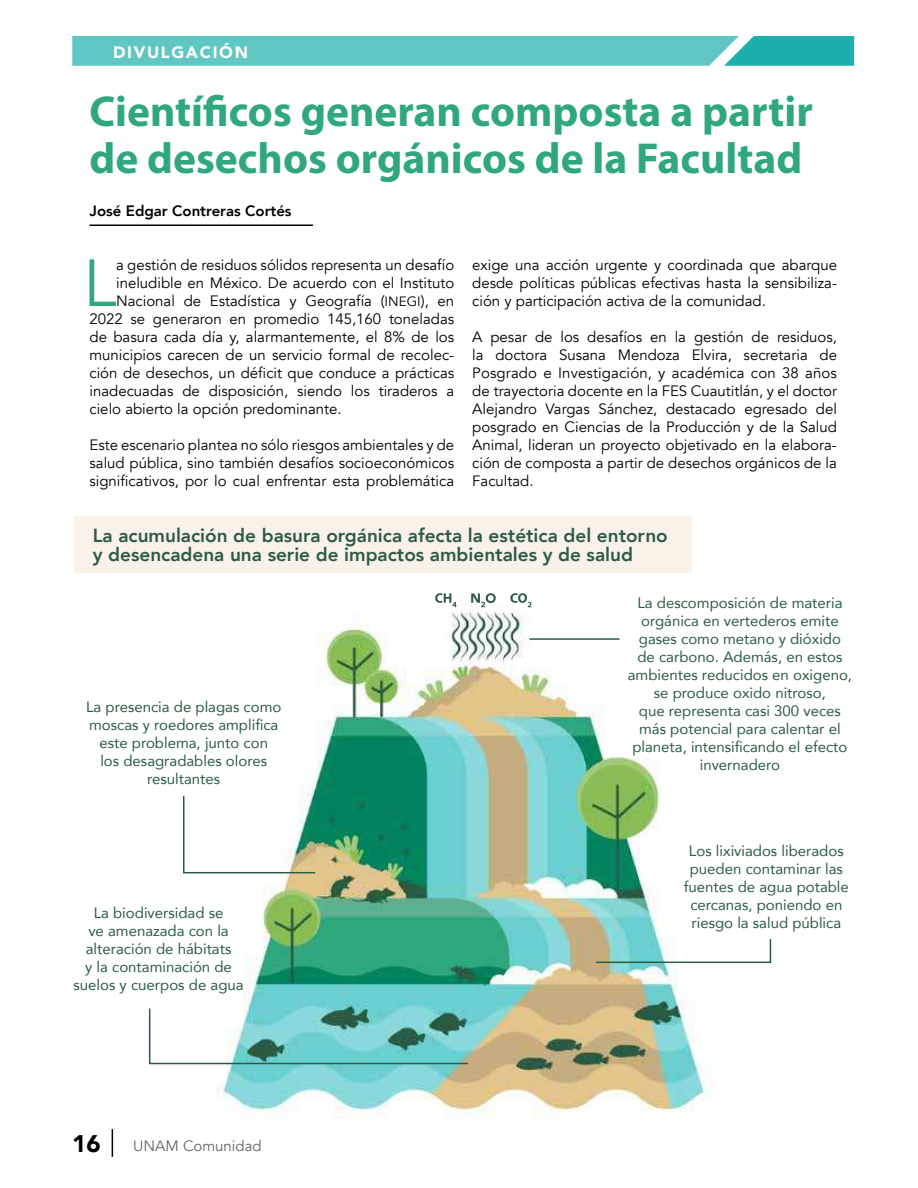
<style>
.page{position:relative;width:918px;height:1188px;background:#fff}
.page>*{position:absolute;margin:0;border:0;box-sizing:border-box;transform-origin:0 0}
.t1{font:65.85px "Avenir";color:#30a77f}
.t2{font:43.5px/46.5px "Myriad Variable Concept";letter-spacing:.2em;color:#30a77f}
.t3{font:900 24px "Avenir";color:#000}
.t4{font:800 18.9px/19.5px "Avenir";color:#2c5c44}
.t5{font:900 16.5px "Avenir";letter-spacing:.1em;color:#fff}
.t6{font:15px/18px "Avenir";color:#000;text-align:justify}
.t7{font:15px/18px "Avenir";color:#2c5c44;text-align:center}
.t8{font:800 15px "Avenir";color:#000}
.t9{font:15px "Avenir";color:#666}
.s1{font-size:13.5px}
</style>
<div class="page">
<img style="left:221px;top:602px;width:490px;height:516px">
<hr style="left:90px;top:225px;width:223px;height:1px;background:#000">
<hr style="left:530px;top:638px;width:89px;height:2px;background:#2c5c44">
<svg style="left:435px;top:593px;width:22px;height:14px"></svg>
<svg style="left:510px;top:593px;width:21px;height:14px"></svg>
<div style="left:74px;top:516px;width:618px;height:56px;background:#faf2e8"></div>
<svg style="left:183px;top:795px;width:133px;height:79px"></svg>
<svg style="left:148px;top:1008px;width:321px;height:57px"></svg>
<svg style="left:595px;top:938px;width:177px;height:26px"></svg>
<svg style="left:471px;top:593px;width:25px;height:14px"></svg>
<svg style="left:72px;top:36px;width:782px;height:30px"></svg>
<svg style="left:112px;top:1129px;width:1px;height:28px"></svg>
<p class="t5" style="left:113px;top:38px;width:137px">DIVULGACIÓN</p>
<h2 class="t2" style="left:90px;top:88px;width:718px">Científicos generan composta a partir de desechos orgánicos de la Facultad</h2>
<p class="t8" style="left:90px;top:199px;width:204px">José Edgar Contreras Cortés</p>
<h1 class="t1" style="left:83px;top:244px;width:34px">L</h1>
<p class="t6" style="left:116px;top:256px;width:340px">a gestión de residuos sólidos representa un desafío</p>
<p class="t6" style="left:472px;top:256px;width:366px">exige una acción urgente y coordinada que abarque desde políticas públicas efectivas hasta la sensibiliza&shy;ción y participación activa de la comunidad.</p>
<p class="t6" style="left:472px;top:328px;width:366px">A pesar de los desafíos en la gestión de residuos, la doctora Susana Mendoza Elvira, secretaria de Posgrado e Investigación, y académica con 38 años de trayectoria docente en la FES Cuautitlán, y el doctor Alejandro Vargas Sánchez, destacado egresado del posgrado en Ciencias de la Producción y de la Salud Animal, lideran un proyecto objetivado en la elabora&shy;ción de composta a partir de desechos orgánicos de la Facultad.</p>
<p class="t6" style="left:116px;top:274px;width:340px">ineludible en México. De acuerdo con el Instituto</p>
<p class="t6" style="left:116px;top:292px;width:340px">Nacional de Estadística y Geografía (<span class="s1">INEGI</span>), en</p>
<p class="t6" style="left:90px;top:310px;width:366px">2022 se generaron en promedio 145,160 toneladas</p>
<p class="t6" style="left:90px;top:328px;width:366px">de basura cada día y, alarmantemente, el 8% de los</p>
<p class="t6" style="left:90px;top:346px;width:366px">municipios carecen de un servicio formal de recolec-</p>
<p class="t6" style="left:90px;top:364px;width:366px">ción de desechos, un déficit que conduce a prácticas</p>
<p class="t6" style="left:90px;top:382px;width:366px">inadecuadas de disposición, siendo los tiraderos a</p>
<p class="t6" style="left:90px;top:400px;width:254px">cielo abierto la opción predominante.</p>
<p class="t6" style="left:90px;top:436px;width:366px">Este escenario plantea no sólo riesgos ambientales y de salud pública, sino también desafíos socioeconómicos significativos, por lo cual enfrentar esta problemática</p>
<p class="t4" style="left:93px;top:526px;width:577px">La acumulación de basura orgánica afecta la estética del entorno y desencadena una serie de impactos ambientales y de salud</p>
<p class="t7" style="left:86px;top:697px;width:197px">La presencia de plagas como moscas y roedores amplifica este problema, junto con<br>los desagradables olores resultantes</p>
<p class="t7" style="left:74px;top:904px;width:172px">La biodiversidad se<br>ve amenazada con la alteración de hábitats<br>y la contaminación de suelos y cuerpos de agua</p>
<h3 class="t3" style="left:72px;top:1123px;width:30px">16</h3>
<p class="t9" style="left:133px;top:1136px;width:130px">UNAM Comunidad</p>
<p class="t7" style="left:628px;top:594px;width:226px">La descomposición de materia orgánica en vertederos emite gases como metano y dióxido<br>de carbono. Además, en estos ambientes reducidos en oxigeno, se produce oxido nitroso,<br>que representa casi 300 veces más potencial para calentar el planeta, intensificando el efecto invernadero</p>
<p class="t7" style="left:684px;top:841px;width:167px">Los lixiviados liberados pueden contaminar las fuentes de agua potable cercanas, poniendo en riesgo la salud pública</p>
</div>
